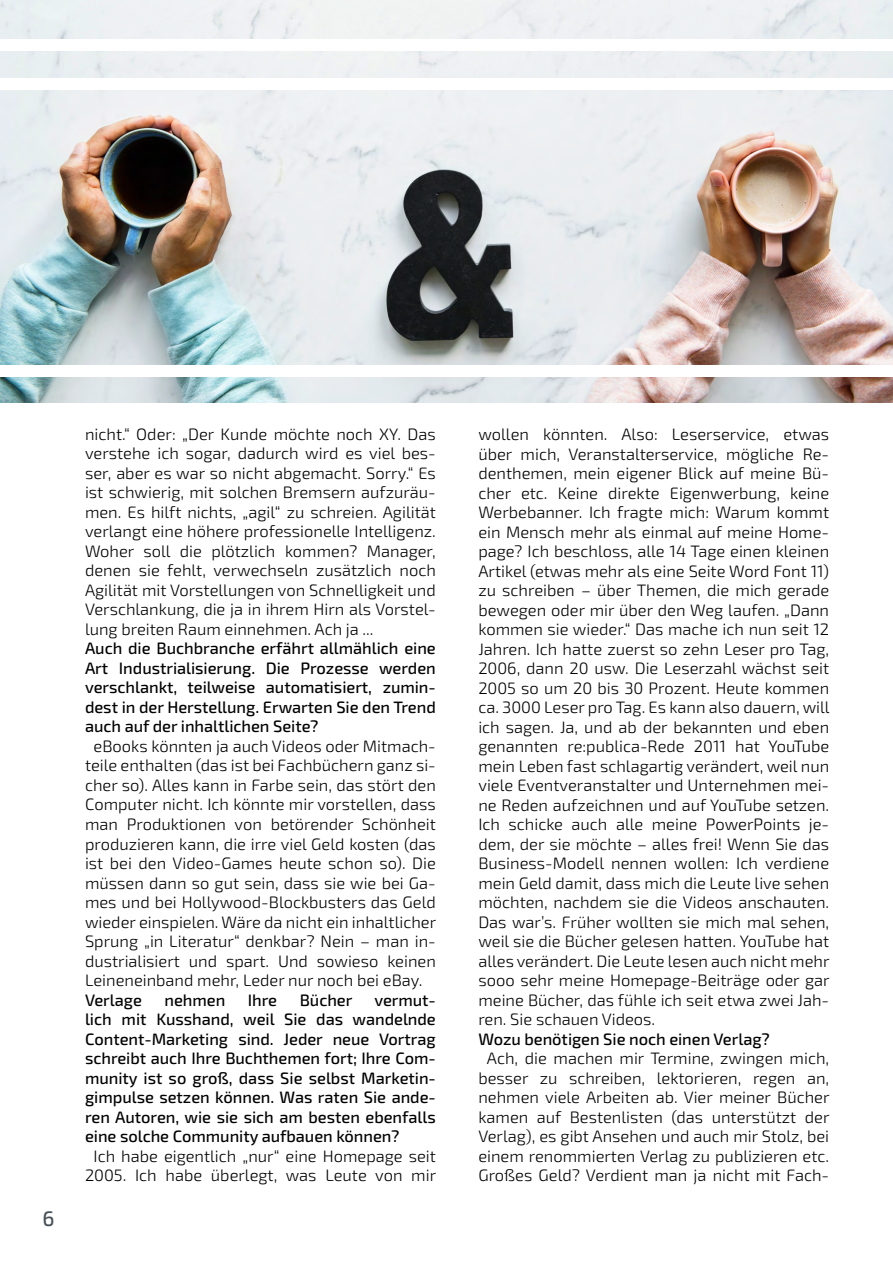
<style>
.page{position:relative;width:893px;height:1263px;background:#fff}
.page>*{position:absolute;margin:0;border:0;box-sizing:border-box;transform-origin:0 0}
.t1{font:500 21px "Exo 2";color:#485156}
.t2{font:300 16.5px/19.5px "Exo 2";color:#000;text-align:justify}
.t3{font:500 16.5px/19.5px "Exo 2";letter-spacing:-.005em;color:#000;text-align:justify}
</style>
<div class="page">
<img style="left:0;top:377px;width:893px;height:26px">
<img style="left:0;top:90px;width:893px;height:274px">
<p class="t1" style="left:43px;top:1207px;width:14px">6</p>
<p class="t2" style="left:85px;top:425px;width:352px">nicht.“ Oder: „Der Kunde möchte noch XY. Das verstehe ich sogar, dadurch wird es viel bes&shy;ser, aber es war so nicht abgemacht. Sorry.“ Es ist schwierig, mit solchen Bremsern aufzuräu&shy;men. Es hilft nichts, „agil“ zu schreien. Agilität verlangt eine höhere professionelle Intelligenz.<br>Woher soll die plötzlich kommen? Manager, denen sie fehlt, verwechseln zusätzlich noch Agilität mit Vorstellungen von Schnelligkeit und Verschlankung, die ja in ihrem Hirn als Vorstel&shy;lung breiten Raum einnehmen. Ach ja ...</p>
<p class="t3" style="left:85px;top:639px;width:352px">Auch die Buchbranche erfährt allmählich eine Art Industrialisierung. Die Prozesse werden verschlankt, teilweise automatisiert, zumin&shy;dest in der Herstellung. Erwarten Sie den Trend auch auf der inhaltlichen Seite?</p>
<p class="t2" style="left:85px;top:737px;width:353px;text-indent:8px">eBooks könnten ja auch Videos oder Mitmach&shy;teile enthalten (das ist bei Fachbüchern ganz si&shy;cher so). Alles kann in Farbe sein, das stört den Computer nicht. Ich könnte mir vorstellen, dass man Produktionen von betörender Schönheit produzieren kann, die irre viel Geld kosten (das ist bei den Video-Games heute schon so). Die müssen dann so gut sein, dass sie wie bei Ga&shy;mes und bei Hollywood-Blockbusters das Geld wieder einspielen. Wäre da nicht ein inhaltlicher Sprung „in Literatur“ denkbar? Nein – man in&shy;dustrialisiert und spart. Und sowieso keinen Leineneinband mehr, Leder nur noch bei eBay.</p>
<p class="t3" style="left:85px;top:990px;width:58px">Verlage</p>
<p class="t3" style="left:164px;top:990px;width:62px">nehmen</p>
<p class="t3" style="left:248px;top:990px;width:31px">Ihre</p>
<p class="t3" style="left:300px;top:990px;width:54px">Bücher</p>
<p class="t3" style="left:85px;top:990px;width:352px;text-indent:289px">vermut&shy;lich mit Kusshand, weil Sie das wandelnde Content-Marketing sind. Jeder neue Vortrag schreibt auch Ihre Buchthemen fort; Ihre Com&shy;munity ist so groß, dass Sie selbst Marketin&shy;gimpulse setzen können. Was raten Sie ande&shy;ren Autoren, wie sie sich am besten ebenfalls eine solche Community aufbauen können?</p>
<p class="t2" style="left:85px;top:1146px;width:353px;text-align:center">Ich habe eigentlich „nur“ eine Homepage seit<br>2005. Ich habe überlegt, was Leute von mir</p>
<p class="t2" style="left:478px;top:425px;width:353px">wollen könnten. Also: Leserservice, etwas über mich, Veranstalterservice, mögliche Re&shy;denthemen, mein eigener Blick auf meine Bü&shy;cher etc. Keine direkte Eigenwerbung, keine Werbebanner. Ich fragte mich: Warum kommt ein Mensch mehr als einmal auf meine Home&shy;page? Ich beschloss, alle 14 Tage einen kleinen Artikel (etwas mehr als eine Seite Word Font 11) zu schreiben – über Themen, die mich gerade bewegen oder mir über den Weg laufen. „Dann kommen sie wieder.“ Das mache ich nun seit 12<br>Jahren. Ich hatte zuerst so zehn Leser pro Tag, 2006, dann 20 usw. Die Leserzahl wächst seit 2005 so um 20 bis 30 Prozent. Heute kommen ca. 3000 Leser pro Tag. Es kann also dauern, will ich sagen. Ja, und ab der bekannten und eben genannten re:publica-Rede 2011 hat YouTube mein Leben fast schlagartig verändert, weil nun viele Eventveranstalter und Unternehmen mei&shy;ne Reden aufzeichnen und auf YouTube setzen.<br>Ich schicke auch alle meine PowerPoints je&shy;dem, der sie möchte – alles frei! Wenn Sie das Business-Modell nennen wollen: Ich verdiene mein Geld damit, dass mich die Leute live sehen möchten, nachdem sie die Videos anschauten.<br>Das war’s. Früher wollten sie mich mal sehen, weil sie die Bücher gelesen hatten. YouTube hat alles verändert. Die Leute lesen auch nicht mehr sooo sehr meine Homepage-Beiträge oder gar meine Bücher, das fühle ich seit etwa zwei Jah&shy;ren. Sie schauen Videos.</p>
<p class="t3" style="left:478px;top:1029px;width:293px">Wozu benötigen Sie noch einen Verlag?</p>
<p class="t2" style="left:478px;top:1049px;width:353px;text-align:center">Ach, die machen mir Termine, zwingen mich, besser zu schreiben, lektorieren, regen an, nehmen viele Arbeiten ab. Vier meiner Bücher kamen auf Bestenlisten (das unterstützt der Verlag), es gibt Ansehen und auch mir Stolz, bei einem renommierten Verlag zu publizieren etc.<br>Großes Geld? Verdient man ja nicht mit Fach-</p>
</div>
